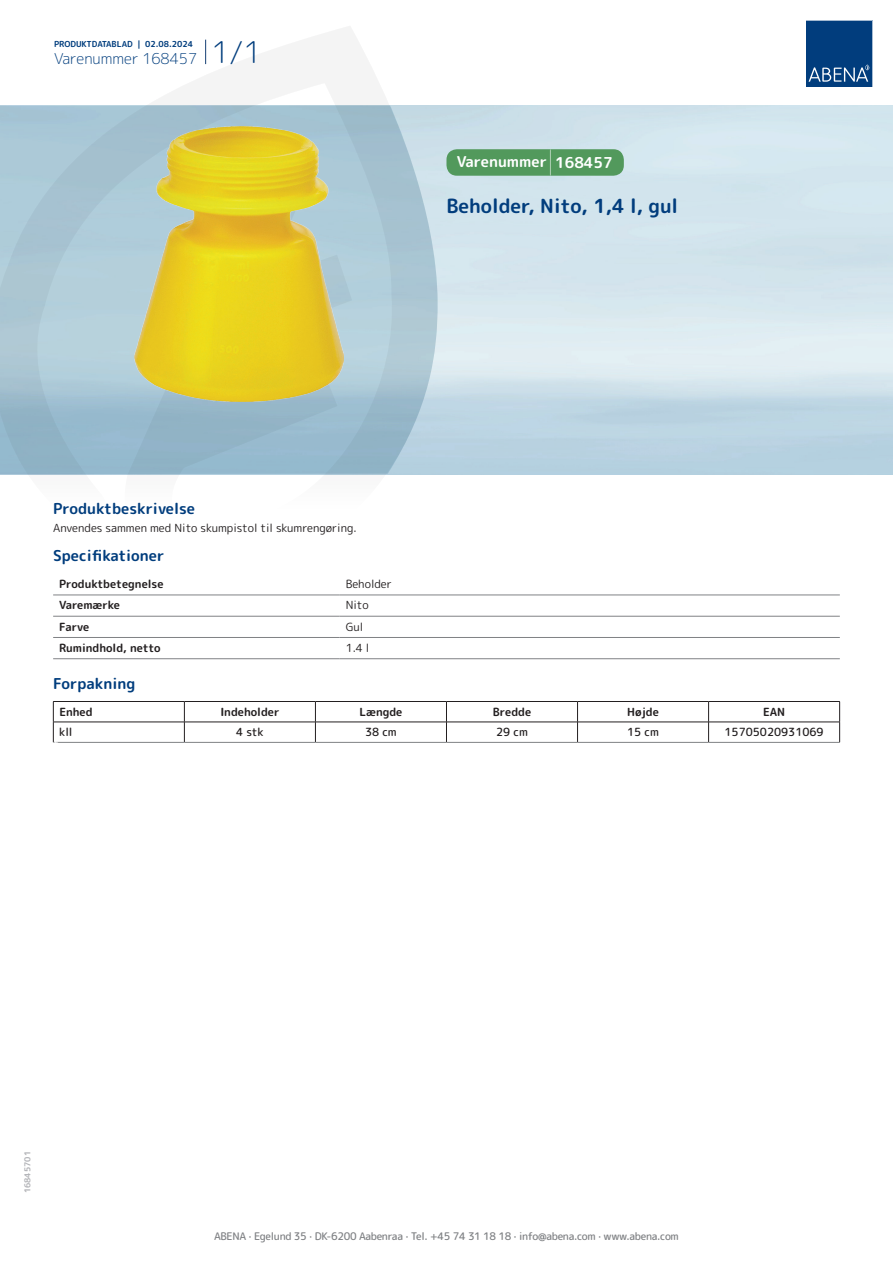
<style>
.page{position:relative;width:893px;height:1263px;background:#fff}
.page>*{position:absolute;margin:0;border:0;box-sizing:border-box;transform-origin:0 0}
.t1{font:700 19.5px "Rounded Mplus 1 c";color:#013d7d}
.t2{font:700 15px "Rounded Mplus 1 c";color:#013d7d}
.t3{font:300 15px "Rounded Mplus 1 c";color:#013d7d}
.t4{font:700 15px "Rounded Mplus 1 c";color:#fff}
.t5{font:700 11.25px "Rounded Mplus 1 c";color:#231f20}
.t6{font:11.25px "Rounded Mplus 1 c";color:#231f20}
.t7{font:500 11.25px "Rounded Mplus 1 c";color:#231f20}
.t8{font:500 10.5px "Rounded Mplus 1 c";letter-spacing:-.03em;color:#808285}
.t9{font:700 10.5px "Rounded Mplus 1 c";color:#fff}
.t10{font:700 8.25px "Rounded Mplus 1 c";color:#013d7d}
.t11{font:700 8.25px "Rounded Mplus 1 c";color:#b2b3b7}
.s1{font-size:30px}
.s2{font-size:25.5px}
</style>
<div class="page">
<svg style="left:0;top:26px;width:439px;height:569px"></svg>
<svg style="left:0;top:106px;width:438px;height:368px;background:#a6c4d3"></svg>
<svg style="left:205px;top:40px;width:1px;height:24px"></svg>
<svg style="left:806px;top:20px;width:67px;height:67px;background:#144b86"></svg>
<img style="left:135px;top:127px;width:208px;height:275px">
<hr style="left:53px;top:595px;width:287px;height:1px;background:#808285">
<hr style="left:340px;top:595px;width:500px;height:1px;background:#808285">
<hr style="left:53px;top:616px;width:287px;height:1px;background:#808285">
<hr style="left:340px;top:616px;width:500px;height:1px;background:#808285">
<hr style="left:53px;top:637px;width:287px;height:1px;background:#808285">
<hr style="left:340px;top:637px;width:500px;height:1px;background:#808285">
<hr style="left:53px;top:658px;width:287px;height:1px;background:#808285">
<hr style="left:340px;top:658px;width:500px;height:1px;background:#808285">
<hr style="left:53px;top:701px;width:131px;height:1px;background:#231f20">
<hr style="left:184px;top:701px;width:131px;height:1px;background:#231f20">
<hr style="left:315px;top:701px;width:131px;height:1px;background:#231f20">
<hr style="left:446px;top:701px;width:131px;height:1px;background:#231f20">
<hr style="left:577px;top:701px;width:132px;height:1px;background:#231f20">
<hr style="left:709px;top:701px;width:131px;height:1px;background:#231f20">
<hr style="left:53px;top:722px;width:131px;height:1px;background:#231f20">
<svg style="left:53px;top:702px;width:1px;height:40px"></svg>
<hr style="left:184px;top:722px;width:131px;height:1px;background:#231f20">
<svg style="left:184px;top:702px;width:1px;height:40px"></svg>
<hr style="left:315px;top:722px;width:131px;height:1px;background:#231f20">
<svg style="left:315px;top:702px;width:1px;height:40px"></svg>
<hr style="left:446px;top:722px;width:131px;height:1px;background:#231f20">
<svg style="left:446px;top:702px;width:1px;height:40px"></svg>
<hr style="left:577px;top:722px;width:132px;height:1px;background:#231f20">
<svg style="left:577px;top:702px;width:1px;height:40px"></svg>
<hr style="left:709px;top:722px;width:131px;height:1px;background:#231f20">
<svg style="left:708px;top:702px;width:1px;height:40px"></svg>
<svg style="left:839px;top:702px;width:1px;height:40px"></svg>
<hr style="left:53px;top:742px;width:131px;height:1px;background:#808285">
<hr style="left:184px;top:742px;width:131px;height:1px;background:#808285">
<hr style="left:315px;top:742px;width:131px;height:1px;background:#808285">
<hr style="left:446px;top:742px;width:131px;height:1px;background:#808285">
<hr style="left:577px;top:742px;width:132px;height:1px;background:#808285">
<hr style="left:709px;top:742px;width:131px;height:1px;background:#808285">
<div style="left:446px;top:149px;width:178px;height:27px;background:#52995c;border-radius:10px"></div>
<p class="t10" style="left:54px;top:38px;width:141px">PRODUKTDATABLAD | 02.08.2024</p>
<h2 class="t3" style="left:54px;top:48px;width:209px">Varenummer 168457 <span class="s1">1/1</span></h2>
<h2 class="t4" style="left:457px;top:151px;width:157px">Varenummer <span class="s2">|</span> 168457</h2>
<h1 class="t1" style="left:446px;top:192px;width:233px">Beholder, Nito, 1,4 l, gul</h1>
<h2 class="t2" style="left:53px;top:498px;width:143px">Produktbeskrivelse</h2>
<p class="t6" style="left:53px;top:520px;width:305px">Anvendes sammen med Nito skumpistol til skumrengøring.</p>
<h2 class="t2" style="left:53px;top:545px;width:113px">Specifikationer</h2>
<p class="t5" style="left:59px;top:576px;width:106px">Produktbetegnelse</p>
<p class="t6" style="left:346px;top:576px;width:48px">Beholder</p>
<p class="t5" style="left:59px;top:597px;width:62px">Varemærke</p>
<p class="t6" style="left:346px;top:597px;width:24px">Nito</p>
<p class="t5" style="left:59px;top:618px;width:32px">Farve</p>
<p class="t6" style="left:346px;top:618px;width:19px">Gul</p>
<p class="t5" style="left:59px;top:640px;width:103px">Rumindhold, netto</p>
<p class="t6" style="left:346px;top:640px;width:25px">1.4 l</p>
<h2 class="t2" style="left:53px;top:673px;width:84px">Forpakning</h2>
<p class="t5" style="left:59px;top:704px;width:35px">Enhed</p>
<p class="t5" style="left:220px;top:704px;width:61px">Indeholder</p>
<p class="t5" style="left:359px;top:704px;width:44px">Længde</p>
<p class="t5" style="left:493px;top:704px;width:40px">Bredde</p>
<p class="t5" style="left:627px;top:704px;width:33px">Højde</p>
<p class="t5" style="left:763px;top:704px;width:24px">EAN</p>
<p class="t7" style="left:59px;top:724px;width:15px">kll</p>
<p class="t7" style="left:236px;top:724px;width:29px">4 stk</p>
<p class="t7" style="left:365px;top:724px;width:33px">38 cm</p>
<p class="t7" style="left:496px;top:724px;width:33px">29 cm</p>
<p class="t7" style="left:627px;top:724px;width:33px">15 cm</p>
<p class="t7" style="left:724px;top:724px;width:101px">15705020931069</p>
<p class="t9" style="left:53px;top:738px;width:7px">*</p>
<p class="t11" style="left:22px;top:1193px;width:44px;rotate:-90deg">16845701</p>
<p class="t8" style="left:214px;top:1229px;width:466px">ABENA · Egelund 35 · DK-6200 Aabenraa · Tel. +45 74 31 18 18 · info@abena.com · www.abena.com</p>
</div>
